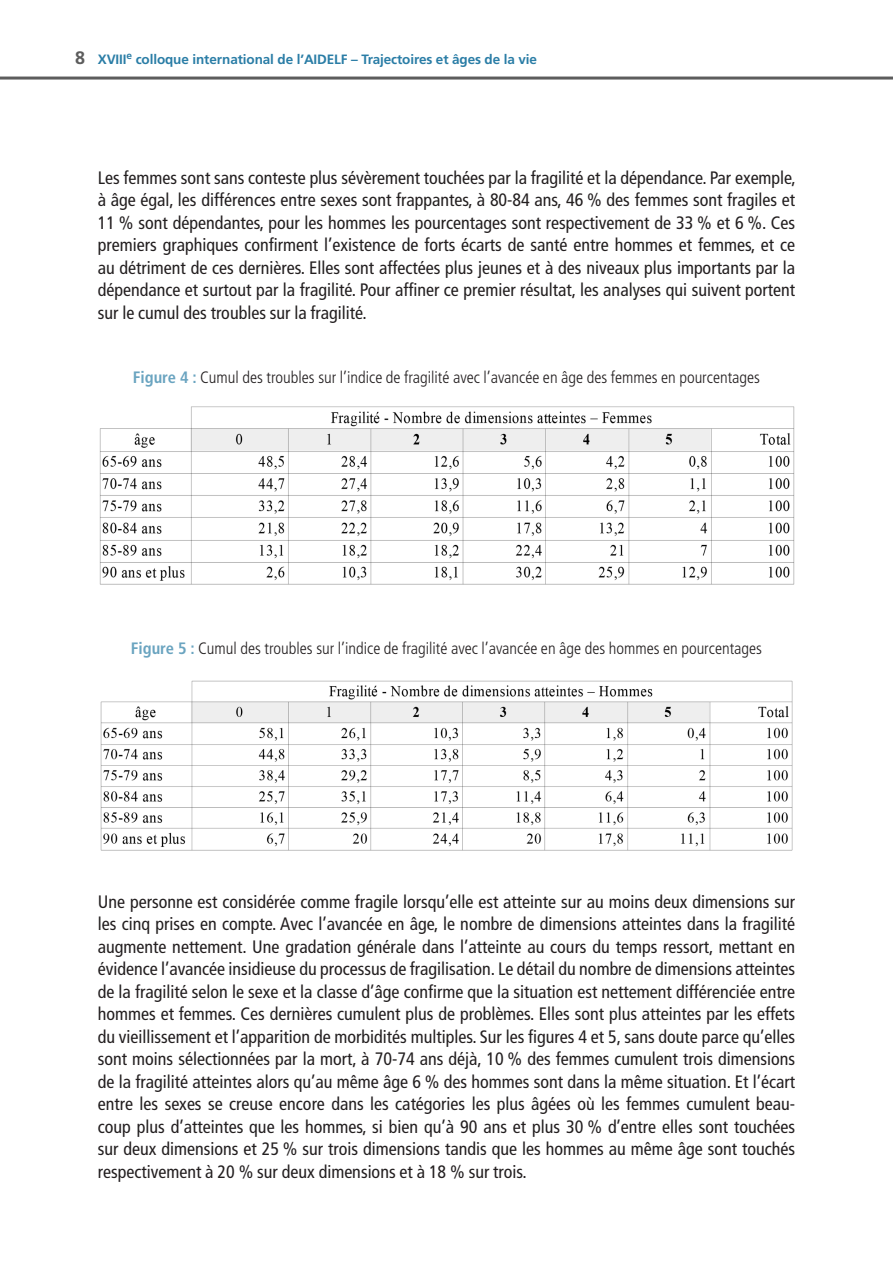
<style>
.page{position:relative;width:893px;height:1263px;background:#fff}
.page>*{position:absolute;margin:0;border:0;box-sizing:border-box;transform-origin:0 0}
.Texte_courant{font:condensed 18px/22.5px "Frutiger LT Std";color:#231f20;text-align:justify}
.Tab_Fig_Titre{font:300 condensed 16.5px "Frutiger LT Std";color:#231f20}
.t1{font:700 13.5px "Frutiger LT Std";letter-spacing:-.01em;color:#2a7da6}
.s1{font-size:18px;color:#5d5d5d}
.s2{font-weight:700;color:#6aa4c0}
</style>
<div class="page">
<hr style="left:0;top:77px;width:893px;height:3px;background:#5d5d5d">
<img style="left:99px;top:406px;width:696px;height:179px">
<img style="left:100px;top:680px;width:693px;height:171px">
<p class="t1" style="left:75px;top:51px;width:463px"><span class="s1">8</span> XVIII<sup>e</sup> colloque international de l’AIDELF – Trajectoires et âges de la vie</p>
<p class="Texte_courant" style="left:98px;top:166px;width:700px">Les femmes sont sans conteste plus sévèrement touchées par la fragilité et la dépendance. Par exemple, à âge égal, les différences entre sexes sont frappantes, à 80-84 ans, 46 % des femmes sont fragiles et 11 % sont dépendantes, pour les hommes les pourcentages sont respectivement de 33 % et 6 %. Ces premiers graphiques confirment l’existence de forts écarts de santé entre hommes et femmes, et ce au détriment de ces dernières. Elles sont affectées plus jeunes et à des niveaux plus importants par la dépendance et surtout par la fragilité. Pour affiner ce premier résultat, les analyses qui suivent portent sur le cumul des troubles sur la fragilité.</p>
<p class="Tab_Fig_Titre" style="left:133px;top:367px;width:629px"><span class="s2">Figure 4 :</span> Cumul des troubles sur l’indice de fragilité avec l’avancée en âge des femmes en pourcentages</p>
<p class="Tab_Fig_Titre" style="left:131px;top:639px;width:633px"><span class="s2">Figure 5 :</span> Cumul des troubles sur l’indice de fragilité avec l’avancée en âge des hommes en pourcentages</p>
<p class="Texte_courant" style="left:98px;top:890px;width:699px">Une personne est considérée comme fragile lorsqu’elle est atteinte sur au moins deux dimensions sur les cinq prises en compte. Avec l’avancée en âge, le nombre de dimensions atteintes dans la fragilité augmente nettement. Une gradation générale dans l’atteinte au cours du temps ressort, mettant en évidence l’avancée insidieuse du processus de fragilisation. Le détail du nombre de dimensions atteintes de la fragilité selon le sexe et la classe d’âge confirme que la situation est nettement différenciée entre hommes et femmes. Ces dernières cumulent plus de problèmes. Elles sont plus atteintes par les effets du vieillissement et l’apparition de morbidités multiples. Sur les figures 4 et 5, sans doute parce qu’elles sont moins sélectionnées par la mort, à 70-74 ans déjà, 10 % des femmes cumulent trois dimensions de la fragilité atteintes alors qu’au même âge 6 % des hommes sont dans la même situation. Et l’écart entre les sexes se creuse encore dans les catégories les plus âgées où les femmes cumulent beau&shy;coup plus d’atteintes que les hommes, si bien qu’à 90 ans et plus 30 % d’entre elles sont touchées sur deux dimensions et 25 % sur trois dimensions tandis que les hommes au même âge sont touchés respectivement à 20 % sur deux dimensions et à 18 % sur trois.</p>
</div>
